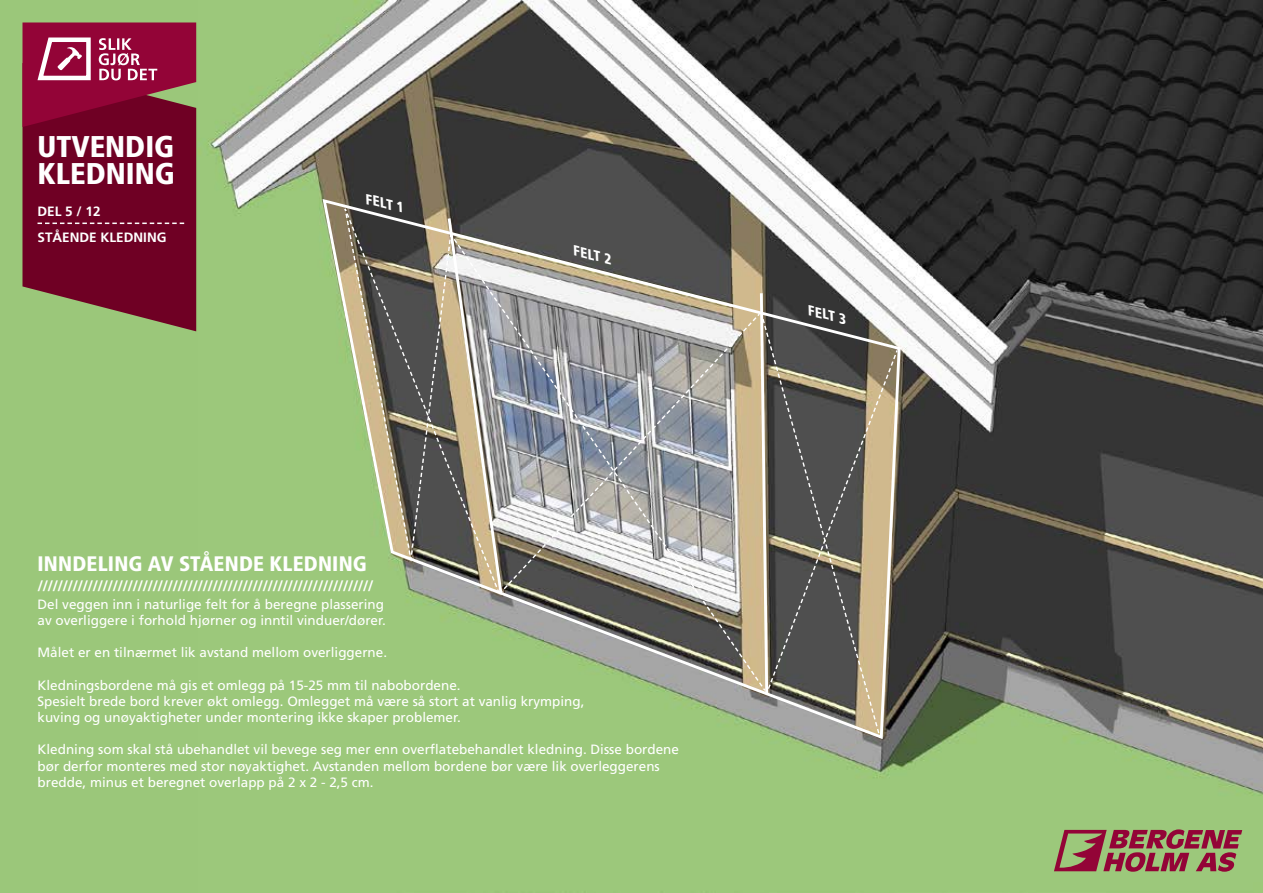
<style>
.page{position:relative;width:1263px;height:893px;background:#9bc77a}
.page>*{position:absolute;margin:0;border:0;box-sizing:border-box;transform-origin:0 0}
.t1{font:900 condensed 30px/27px "Frutiger LT";color:#fff}
.t2{font:900 condensed 21px "Frutiger LT";letter-spacing:.01em;color:#fff}
.t3{font:700 15px "Frutiger LT";color:#fff}
.t4{font:italic 900 condensed 14.1px "Frutiger LT";color:#fff}
.t5{font:13.5px/16.2px "Frutiger LT";color:#fff}
.t6{font:700 13.5px/25.5px "Frutiger LT";color:#fff}
</style>
<div class="page">
<img style="left:208px;top:0;width:1055px;height:831px">
<svg style="left:22px;top:63px;width:174px;height:268px;background:#74162d"></svg>
<svg style="left:23px;top:22px;width:173px;height:105px;background:#962047"></svg>
<svg style="left:37px;top:223px;width:147px;height:1px"></svg>
<svg style="left:321px;top:197px;width:581px;height:544px"></svg>
<img style="left:760px;top:304px;width:139px;height:435px">
<img style="left:449px;top:229px;width:318px;height:463px">
<svg style="left:341px;top:195px;width:159px;height:398px"></svg>
<svg style="left:758px;top:290px;width:139px;height:406px;background:#787267"></svg>
<svg style="left:344px;top:211px;width:160px;height:385px;background:#8d8e78"></svg>
<svg style="left:1054px;top:829px;width:188px;height:43px"></svg>
<h1 class="t1" style="left:38px;top:133px;width:139px">UTVENDIG<br>KLEDNING</h1>
<p class="t6" style="left:38px;top:199px;width:131px">DEL 5 / 12<br>STÅENDE KLEDNING</p>
<p class="t4" style="left:369px;top:191px;width:41px;rotate:14deg">FELT 1</p>
<p class="t4" style="left:577px;top:242px;width:41px;rotate:14deg">FELT 2</p>
<h2 class="t2" style="left:38px;top:551px;width:331px">INNDELING AV STÅENDE KLEDNING</h2>
<p class="t3" style="left:38px;top:577px;width:337px">///////////////////////////////////////////////////////////////////</p>
<p class="t5" style="left:38px;top:596px;width:350px">Del veggen inn i naturlige felt for å beregne plassering av overliggere i forhold hjørner og inntil vinduer/dører.</p>
<p class="t5" style="left:38px;top:644px;width:351px">Målet er en tilnærmet lik avstand mellom overliggerne.</p>
<p class="t5" style="left:38px;top:677px;width:548px">Kledningsbordene må gis et omlegg på 15-25 mm til nabobordene.<br>Spesielt brede bord krever økt omlegg. Omlegget må være så stort at vanlig krymping, kuving og unøyaktigheter under montering ikke skaper problemer.</p>
<p class="t5" style="left:38px;top:742px;width:643px">Kledning som skal stå ubehandlet vil bevege seg mer enn overflatebehandlet kledning. Disse bordene bør derfor monteres med stor nøyaktighet. Avstanden mellom bordene bør være lik overleggerens bredde, minus et beregnet overlapp på 2 x 2 - 2,5 cm.</p>
<p class="t4" style="left:811px;top:302px;width:41px;rotate:14deg">FELT 3</p>
</div>
